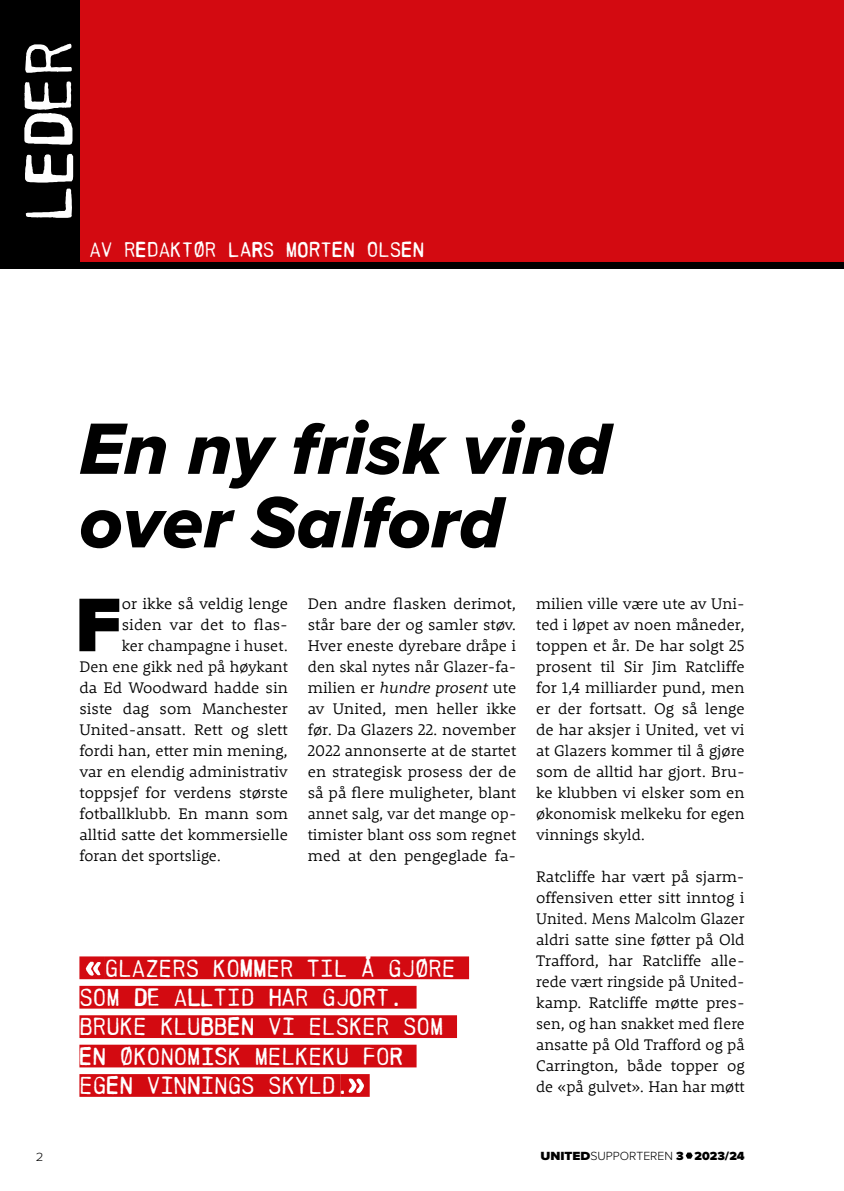
<style>
.page{position:relative;width:844px;height:1191px;background:#fff}
.page>*{position:absolute;margin:0;border:0;box-sizing:border-box;transform-origin:0 0}
.t1{font:900 78.75px "Proxima Nova";color:#000}
.t2{font:75.25px/73.5px "Proxima Nova Extrabld It";color:#000}
.t3{font:66.15px "PRINTF";color:#fff}
.t4{font:24.5px/29.4px "PRINTF";color:#fff}
.t5{font:21px "PRINTF";color:#fff}
.t6{font:300 15.75px/21px "Rooney";color:#000;text-align:justify}
.t7{font:900 12.25px "Proxima Nova";color:#000;scale:1.09 1}
.t8{font:300 12.25px "Proxima Nova";color:#000;scale:1.09 1}
.s1{font-style:italic}
.s2{font-size:52.5px}
.s3{font-weight:300}
</style>
<div class="page">
<svg style="left:685px;top:1152px;width:7px;height:6px"></svg>
<div style="left:0;top:0;width:843px;height:269px;background:#d30a11"></div>
<div style="left:0;top:0;width:79px;height:269px;background:#000"></div>
<div style="left:0;top:262px;width:843px;height:7px;background:#000"></div>
<div style="left:79px;top:956px;width:26px;height:23px;background:#d30a11"></div>
<div style="left:105px;top:956px;width:364px;height:23px;background:#d30a11"></div>
<div style="left:79px;top:985px;width:337px;height:23px;background:#d30a11"></div>
<div style="left:79px;top:1015px;width:378px;height:23px;background:#d30a11"></div>
<div style="left:79px;top:1044px;width:337px;height:23px;background:#d30a11"></div>
<div style="left:79px;top:1074px;width:262px;height:22px;background:#d30a11"></div>
<div style="left:341px;top:1074px;width:28px;height:22px;background:#d30a11"></div>
<h3 class="t3" style="left:11px;top:222px;width:183px;rotate:-90deg">LEDER</h3>
<h3 class="t5" style="left:89px;top:237px;width:336px">AV REDAKTØR LARS MORTEN OLSEN</h3>
<h2 class="t2" style="left:79px;top:411px;width:533px">En ny frisk vind over Salford</h2>
<h1 class="t1" style="left:75px;top:566px;width:48px">F</h1>
<p class="t6" style="left:122px;top:593px;width:167px">or ikke så veldig lenge</p>
<p class="t6" style="left:308px;top:593px;width:210px">Den andre flasken derimot, står bare der og samler støv.<br>Hver eneste dyrebare dråpe i den skal nytes når Glazer-fa&shy;milien er <span class="s1">hundre prosent</span> ute av United, men heller ikke før. Da Glazers 22. november 2022 annonserte at de startet en strategisk prosess der de så på flere muligheter, blant annet salg, var det mange op&shy;timister blant oss som regnet med at den pengeglade fa-</p>
<p class="t6" style="left:536px;top:593px;width:210px">milien ville være ute av Uni&shy;ted i løpet av noen måneder, toppen et år. De har solgt 25 prosent til Sir Jim Ratcliffe for 1,4 milliarder pund, men er der fortsatt. Og så lenge de har aksjer i United, vet vi at Glazers kommer til å gjøre som de alltid har gjort. Bru&shy;ke klubben vi elsker som en økonomisk melkeku for egen vinnings skyld.</p>
<p class="t6" style="left:536px;top:866px;width:210px;text-align:left">Ratcliffe har vært på sjarm&shy;offensiven etter sitt inntog i<br>United. Mens Malcolm Glazer aldri satte sine føtter på Old<br>Trafford, har Ratcliffe alle&shy;rede vært ringside på United&shy;kamp. Ratcliffe møtte pres&shy;sen, og han snakket med flere ansatte på Old Trafford og på<br>Carrington, både topper og de «på gulvet». Han har møtt</p>
<p class="t6" style="left:122px;top:614px;width:168px">siden var det to flas-</p>
<p class="t6" style="left:122px;top:635px;width:168px">ker champagne i huset.</p>
<p class="t6" style="left:79px;top:656px;width:210px">Den ene gikk ned på høykant</p>
<p class="t6" style="left:79px;top:677px;width:210px">da Ed Woodward hadde sin</p>
<p class="t6" style="left:79px;top:698px;width:210px">siste dag som Manchester</p>
<p class="t6" style="left:79px;top:719px;width:210px">United-ansatt. Rett og slett</p>
<p class="t6" style="left:79px;top:740px;width:210px">fordi han, etter min mening,</p>
<p class="t6" style="left:79px;top:761px;width:210px">var en elendig administrativ</p>
<p class="t6" style="left:79px;top:782px;width:210px">toppsjef for verdens største</p>
<p class="t6" style="left:79px;top:803px;width:210px">fotballklubb. En mann som</p>
<p class="t6" style="left:79px;top:824px;width:210px">alltid satte det kommersielle</p>
<p class="t6" style="left:79px;top:845px;width:143px">foran det sportslige.</p>
<h3 class="t4" style="left:79px;top:953px;width:377px"><span class="s2">«</span>GLAZERS KOMMER TIL Å GJØRE<br>SOM DE ALLTID HAR GJORT.<br>BRUKE KLUBBEN VI ELSKER SOM<br>EN ØKONOMISK MELKEKU FOR<br>EGEN VINNINGS SKYLD.<span class="s2">»</span></h3>
<p class="t8" style="left:36px;top:1147px;width:9px">2</p>
<p class="t7" style="left:540px;top:1146px;width:189px">UNITED<span class="s3">SUPPORTEREN</span> 3 2023/24</p>
</div>
